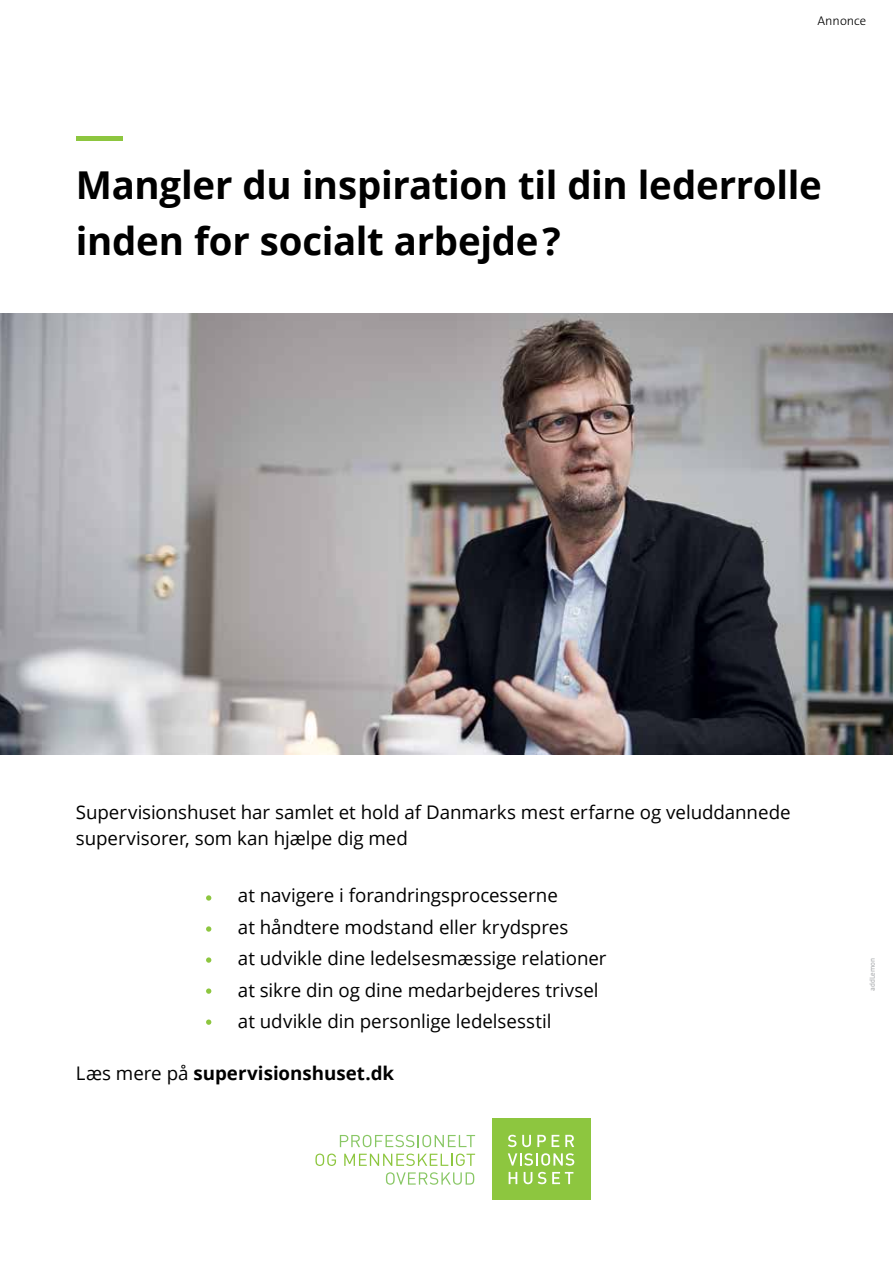
<style>
.page{position:relative;width:893px;height:1263px;background:#fff}
.page>*{position:absolute;margin:0;border:0;box-sizing:border-box;transform-origin:0 0}
.t1{font:700 38.4px/55.5px "Open Sans";letter-spacing:-.01em;color:#000}
.t2{font:18.75px/31.5px "Open Sans";letter-spacing:-.005em;color:#000}
.t3{font:700 18.75px "Open Sans";color:#000}
.t4{font:300 12.75px "The Sans";color:#000}
.t5{font:7.5px "Klavika";color:#a7a9ac}
.s1{font-weight:400}
</style>
<div class="page">
<hr style="left:76px;top:137px;width:46px;height:4px;background:#8dc63f">
<svg style="left:340px;top:1135px;width:135px;height:12px"></svg>
<svg style="left:315px;top:1153px;width:21px;height:13px"></svg>
<svg style="left:344px;top:1153px;width:131px;height:13px"></svg>
<svg style="left:386px;top:1172px;width:88px;height:13px"></svg>
<div style="left:492px;top:1119px;width:98px;height:81px;background:#8dc63f"></div>
<svg style="left:508px;top:1135px;width:8px;height:12px"></svg>
<svg style="left:522px;top:1135px;width:9px;height:12px"></svg>
<svg style="left:537px;top:1135px;width:9px;height:12px"></svg>
<svg style="left:552px;top:1135px;width:7px;height:12px"></svg>
<svg style="left:565px;top:1135px;width:9px;height:12px"></svg>
<svg style="left:508px;top:1153px;width:66px;height:13px"></svg>
<svg style="left:509px;top:1172px;width:8px;height:12px"></svg>
<svg style="left:524px;top:1172px;width:8px;height:12px"></svg>
<svg style="left:538px;top:1172px;width:8px;height:12px"></svg>
<svg style="left:552px;top:1172px;width:21px;height:12px"></svg>
<svg style="left:206px;top:895px;width:5px;height:6px"></svg>
<svg style="left:206px;top:926px;width:5px;height:6px"></svg>
<svg style="left:206px;top:957px;width:5px;height:6px"></svg>
<svg style="left:206px;top:988px;width:5px;height:6px"></svg>
<svg style="left:206px;top:1019px;width:5px;height:6px"></svg>
<img style="left:0;top:314px;width:893px;height:440px">
<p class="t4" style="left:817px;top:10px;width:50px">Annonce</p>
<h1 class="t1" style="left:76px;top:156px;width:747px">Mangler du inspiration til din lederrolle inden for socialt arbejde ?</h1>
<p class="t2" style="left:76px;top:799px;width:716px;line-height:25.7px">Supervisionshuset har samlet et hold af Danmarks mest erfarne og veluddannede supervisorer, som kan hjælpe dig med</p>
<p class="t2" style="left:238px;top:879px;width:370px">at navigere i forandringsprocesserne<br>at håndtere modstand eller krydspres<br>at udvikle dine ledelsesmæssige relationer at sikre din og dine medarbejderes trivsel at udvikle din personlige ledelsesstil</p>
<p class="t3" style="left:76px;top:1059px;width:320px"><span class="s1">Læs mere på</span> supervisionshuset.dk</p>
<p class="t5" style="left:868px;top:991px;width:34px;rotate:-90deg">addLemon</p>
</div>
